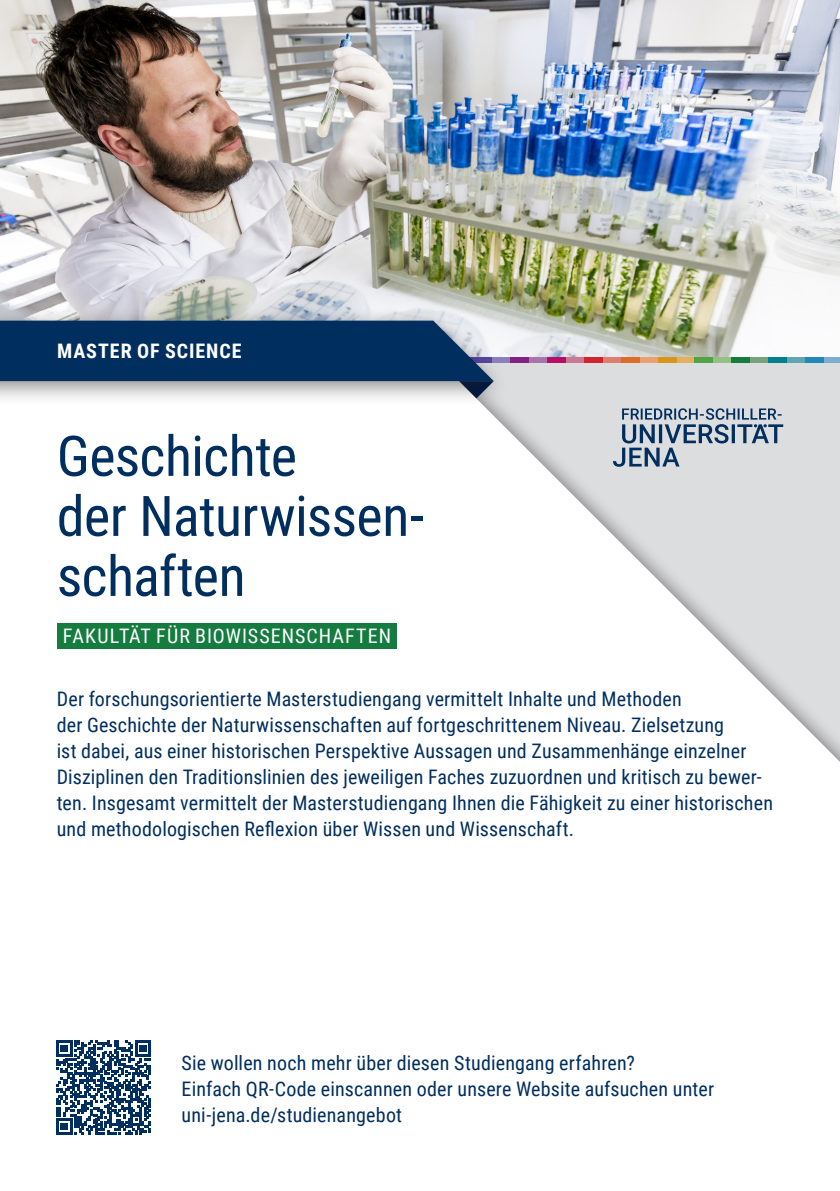
<style>
.page{position:relative;width:840px;height:1191px;background:#fff}
.page>*{position:absolute;margin:0;border:0;box-sizing:border-box;transform-origin:0 0}
.Studiengang{font:56px/60px "Roboto Condensed";letter-spacing:-.015em;color:#002e5e}
.t1{font:20px/26px "Roboto Condensed";letter-spacing:.01em;color:#002e5e}
._08_BioFak{font:20px "Roboto Condensed";letter-spacing:.05em;color:#fff}
.t2{font:700 20px "Roboto Condensed";letter-spacing:.05em;color:#fff}
</style>
<div class="page">
<svg style="left:57px;top:363px;width:782px;height:398px"></svg>
<img style="left:0;top:0;width:839px;height:357px">
<div style="left:492px;top:357px;width:18px;height:6px;background:#8c80bc"></div>
<div style="left:528px;top:357px;width:19px;height:6px;background:#a973ab"></div>
<div style="left:565px;top:357px;width:19px;height:6px;background:#cd7794"></div>
<div style="left:602px;top:357px;width:18px;height:6px;background:#e07e6e"></div>
<div style="left:639px;top:357px;width:18px;height:6px;background:#eba06f"></div>
<div style="left:510px;top:357px;width:18px;height:6px;background:#841f83"></div>
<div style="left:547px;top:357px;width:18px;height:6px;background:#b60e65"></div>
<div style="left:584px;top:357px;width:18px;height:6px;background:#ce2532"></div>
<div style="left:620px;top:357px;width:19px;height:6px;background:#de6b27"></div>
<div style="left:676px;top:357px;width:18px;height:6px;background:#e5b05d"></div>
<div style="left:712px;top:357px;width:19px;height:6px;background:#95bf84"></div>
<div style="left:749px;top:357px;width:19px;height:6px;background:#78a17c"></div>
<div style="left:786px;top:357px;width:18px;height:6px;background:#5fa6b2"></div>
<div style="left:823px;top:357px;width:16px;height:6px;background:#7eaccf"></div>
<div style="left:657px;top:357px;width:19px;height:6px;background:#d8941b"></div>
<div style="left:694px;top:357px;width:18px;height:6px;background:#51a343"></div>
<div style="left:731px;top:357px;width:18px;height:6px;background:#157c40"></div>
<div style="left:768px;top:357px;width:18px;height:6px;background:#00808e"></div>
<div style="left:804px;top:357px;width:19px;height:6px;background:#2188b9"></div>
<div style="left:0;top:307px;width:509px;height:99px;background:#231f20;opacity:.5"></div>
<svg style="left:0;top:321px;width:493px;height:77px;background:#36587c"></svg>
<svg style="left:612px;top:408px;width:170px;height:59px;background:#a4b1be"></svg>
<div style="left:57px;top:623px;width:339px;height:25px;background:#157c40"></div>
<svg style="left:56px;top:1040px;width:95px;height:95px"></svg>
<p class="t2" style="left:57px;top:337px;width:186px">MASTER OF SCIENCE</p>
<p class="Studiengang" style="left:57px;top:424px;width:368px">Geschichte<br>der Naturwissen&shy;schaften</p>
<p class="_08_BioFak" style="left:63px;top:621px;width:329px">FAKULTÄT FÜR BIOWISSENSCHAFTEN</p>
<p class="t1" style="left:57px;top:685px;width:717px">Der forschungsorientierte Masterstudiengang vermittelt Inhalte und Methoden<br>der Geschichte der Naturwissenschaften auf fortgeschrittenem Niveau. Zielsetzung<br>ist dabei, aus einer historischen Perspektive Aussagen und Zusammenhänge einzelner Disziplinen den Traditionslinien des jeweiligen Faches zuzuordnen und kritisch zu bewer&shy;ten. Insgesamt vermittelt der Masterstudiengang Ihnen die Fähigkeit zu einer historischen und methodologischen Reflexion über Wissen und Wissenschaft.</p>
<p class="t1" style="left:181px;top:1048px;width:534px">Sie wollen noch mehr über diesen Studiengang erfahren?<br>Einfach QR-Code einscannen oder unsere Website aufsuchen unter uni-jena.de/studienangebot</p>
</div>
